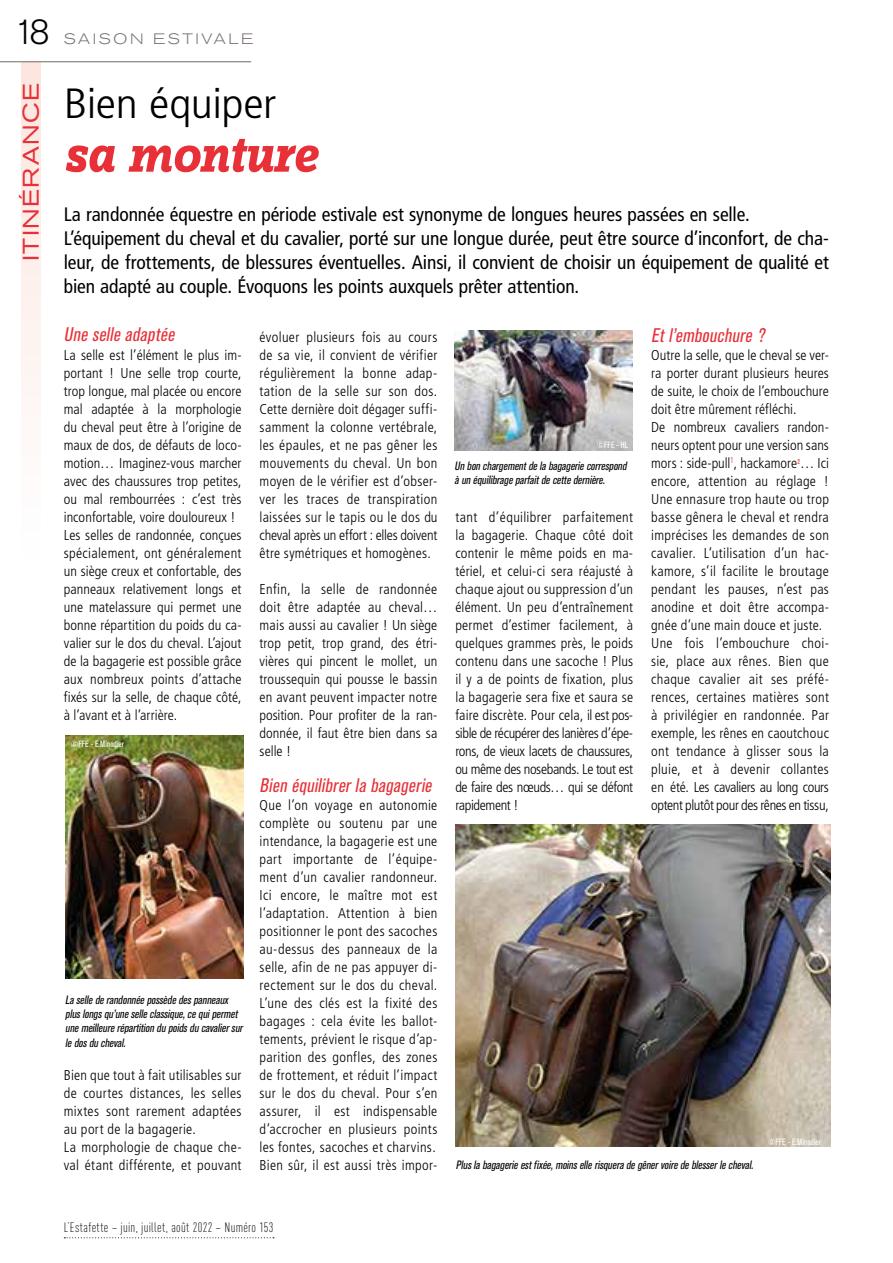
<style>
.page{position:relative;width:893px;height:1263px;background:#fff}
.page>*{position:absolute;margin:0;border:0;box-sizing:border-box;transform-origin:0 0}
.t1{font:italic 700 54.6px "Zine Slab Dis";letter-spacing:-.01em;color:#e73037}
.t2{font:300 condensed 42.3px "Frutiger LT Std";letter-spacing:-.01em;color:#000;scale:1.13 1}
.t3{font:300 34.5px "Akzidenz Grotesk BQ";color:#000}
.t4{font:expanded 22.5px "Akzidenz Grotesk BQ";letter-spacing:.06em;color:#e73037}
.t5{font:condensed 19.5px/24px "Frutiger LT Std";letter-spacing:-.005em;color:#000}
.t6{font:italic condensed 19.5px "Akzidenz Grotesk BQ";color:#e73037}
.t7{font:300 expanded 15px "Akzidenz Grotesk BQ";letter-spacing:.17em;color:#79726e}
.t8{font:300 condensed 14.25px/18px "Frutiger LT Std";letter-spacing:.01em;color:#000;text-align:justify}
.t9{font:300 13.5px "DIN Cond";letter-spacing:.025em;color:#000}
.t10{font:italic condensed 12px/14.4px "Akzidenz Grotesk BQ";color:#000}
.t11{font:condensed 9px "Akzidenz Grotesk BQ";letter-spacing:.005em;color:#fff}
</style>
<div class="page">
<div style="left:21px;top:62px;width:20px;height:497px;background:linear-gradient(to bottom,#fce6df,#feffff)"></div>
<hr style="left:0;top:61px;width:251px;height:1px;background:#79726e">
<svg style="left:64px;top:1237px;width:210px;height:1px"></svg>
<img style="left:65px;top:735px;width:178px;height:243px">
<img style="left:455px;top:825px;width:375px;height:322px">
<img style="left:455px;top:331px;width:178px;height:120px">
<h3 class="t3" style="left:14px;top:12px;width:37px">18</h3>
<h3 class="t4" style="left:18px;top:261px;width:180px;rotate:-90deg">ITINÉRANCE</h3>
<p class="t7" style="left:64px;top:30px;width:191px">SAISON ESTIVALE</p>
<h2 class="t2" style="left:64px;top:80px;width:190px">Bien équiper</h2>
<h1 class="t1" style="left:64px;top:126px;width:255px">sa monture</h1>
<p class="t5" style="left:64px;top:202px;width:767px">La randonnée équestre en période estivale est synonyme de longues heures passées en selle.<br>L’équipement du cheval et du cavalier, porté sur une longue durée, peut être source d’inconfort, de cha&shy;leur, de frottements, de blessures éventuelles. Ainsi, il convient de choisir un équipement de qualité et bien adapté au couple. Évoquons les points auxquels prêter attention.</p>
<h3 class="t6" style="left:64px;top:323px;width:116px">Une selle adaptée</h3>
<p class="t8" style="left:64px;top:346px;width:179px;text-align:left">La selle est l’élément le plus im&shy;portant ! Une selle trop courte, trop longue, mal placée ou encore mal adaptée à la morphologie du cheval peut être à l’origine de maux de dos, de défauts de loco&shy;motion… Imaginez-vous marcher avec des chaussures trop petites, ou mal rembourrées : c’est très inconfortable, voire douloureux !<br>Les selles de randonnée, conçues spécialement, ont généralement un siège creux et confortable, des panneaux relativement longs et une matelassure qui permet une bonne répartition du poids du ca&shy;valier sur le dos du cheval. L’ajout de la bagagerie est possible grâce aux nombreux points d’attache fixés sur la selle, de chaque côté, à l’avant et à l’arrière.</p>
<p class="t11" style="left:71px;top:739px;width:55px">©FFE - E.Minodier</p>
<p class="t10" style="left:65px;top:992px;width:181px">Lasellederandonnéepossèdedespanneaux pluslongsqu’uneselleclassique,cequipermet unemeilleurerépartitiondupoidsducavaliersur ledosducheval.</p>
<p class="t8" style="left:64px;top:1066px;width:179px;text-align:left">Bien que tout à fait utilisables sur de courtes distances, les selles mixtes sont rarement adaptées au port de la bagagerie.<br>La morphologie de chaque che&shy;val étant différente, et pouvant</p>
<p class="t8" style="left:260px;top:328px;width:179px">évoluer plusieurs fois au cours de sa vie, il convient de vérifier régulièrement la bonne adap&shy;tation de la selle sur son dos.<br>Cette dernière doit dégager suffi&shy;samment la colonne vertébrale, les épaules, et ne pas gêner les mouvements du cheval. Un bon moyen de le vérifier est d’obser&shy;ver les traces de transpiration laissées sur le tapis ou le dos du cheval après un effort : elles doivent être symétriques et homogènes.</p>
<p class="t8" style="left:260px;top:580px;width:179px">Enfin, la selle de randonnée doit être adaptée au cheval… mais aussi au cavalier ! Un siège trop petit, trop grand, des étri&shy;vières qui pincent le mollet, un troussequin qui pousse le bassin en avant peuvent impacter notre position. Pour profiter de la ran&shy;donnée, il faut être bien dans sa selle !</p>
<h3 class="t6" style="left:260px;top:774px;width:177px">Bien équilibrerla bagagerie</h3>
<p class="t8" style="left:260px;top:796px;width:179px">Que l’on voyage en autonomie complète ou soutenu par une intendance, la bagagerie est une part importante de l’équipe&shy;ment d’un cavalier randonneur.<br>Ici encore, le maître mot est l’adaptation. Attention à bien positionner le pont des sacoches au-dessus des panneaux de la selle, afin de ne pas appuyer di&shy;rectement sur le dos du cheval.<br>L’une des clés est la fixité des bagages : cela évite les ballot&shy;tements, prévient le risque d’ap&shy;parition des gonfles, des zones de frottement, et réduit l’impact sur le dos du cheval. Pour s’en assurer, il est indispensable d’accrocher en plusieurs points les fontes, sacoches et charvins.<br>Bien sûr, il est aussi très impor-</p>
<p class="t11" style="left:597px;top:439px;width:33px">©FFE - HL</p>
<p class="t10" style="left:455px;top:459px;width:176px">Unbonchargementdelabagageriecorrespond àunéquilibrageparfaitdecettedernière.</p>
<p class="t8" style="left:455px;top:508px;width:179px">tant d’équilibrer parfaitement la bagagerie. Chaque côté doit contenir le même poids en ma&shy;tériel, et celui-ci sera réajusté à chaque ajout ou suppression d’un élément. Un peu d’entraînement permet d’estimer facilement, à quelques grammes près, le poids contenu dans une sacoche ! Plus il y a de points de fixation, plus la bagagerie sera fixe et saura se faire discrète. Pour cela, il est pos&shy;sible de récupérer des lanières d’épe&shy;rons, de vieux lacets de chaussures, ou même des nosebands. Le tout est de faire des nœuds… qui se défont rapidement !</p>
<h3 class="t6" style="left:651px;top:324px;width:119px">Etl’embouchure ?</h3>
<p class="t8" style="left:651px;top:346px;width:179px;text-align:left">Outre la selle, que le cheval se ver&shy;ra porter durant plusieurs heures de suite, le choix de l’embouchure doit être mûrement réfléchi.<br>De nombreux cavaliers randon&shy;neurs optent pour une version sans mors : side-pull<sup>1</sup>, hackamore<sup>2</sup>… Ici encore, attention au réglage !<br>Une ennasure trop haute ou trop basse gênera le cheval et rendra imprécises les demandes de son cavalier. L’utilisation d’un hac&shy;kamore, s’il facilite le broutage pendant les pauses, n’est pas anodine et doit être accompa&shy;gnée d’une main douce et juste.<br>Une fois l’embouchure choi&shy;sie, place aux rênes. Bien que chaque cavalier ait ses préfé&shy;rences, certaines matières sont à privilégier en randonnée. Par exemple, les rênes en caoutchouc ont tendance à glisser sous la pluie, et à devenir collantes en été. Les cavaliers au long cours optent plutôt pour des rênes en tissu,</p>
<p class="t11" style="left:768px;top:1137px;width:55px">©FFE - E.Minodier</p>
<p class="t10" style="left:456px;top:1158px;width:301px">Pluslabagagerieestfixée,moinsellerisqueradegênervoiredeblesserlecheval.</p>
<p class="t9" style="left:64px;top:1219px;width:211px">L’Estafette – juin, juillet, août 2022 – Numéro 153</p>
</div>
